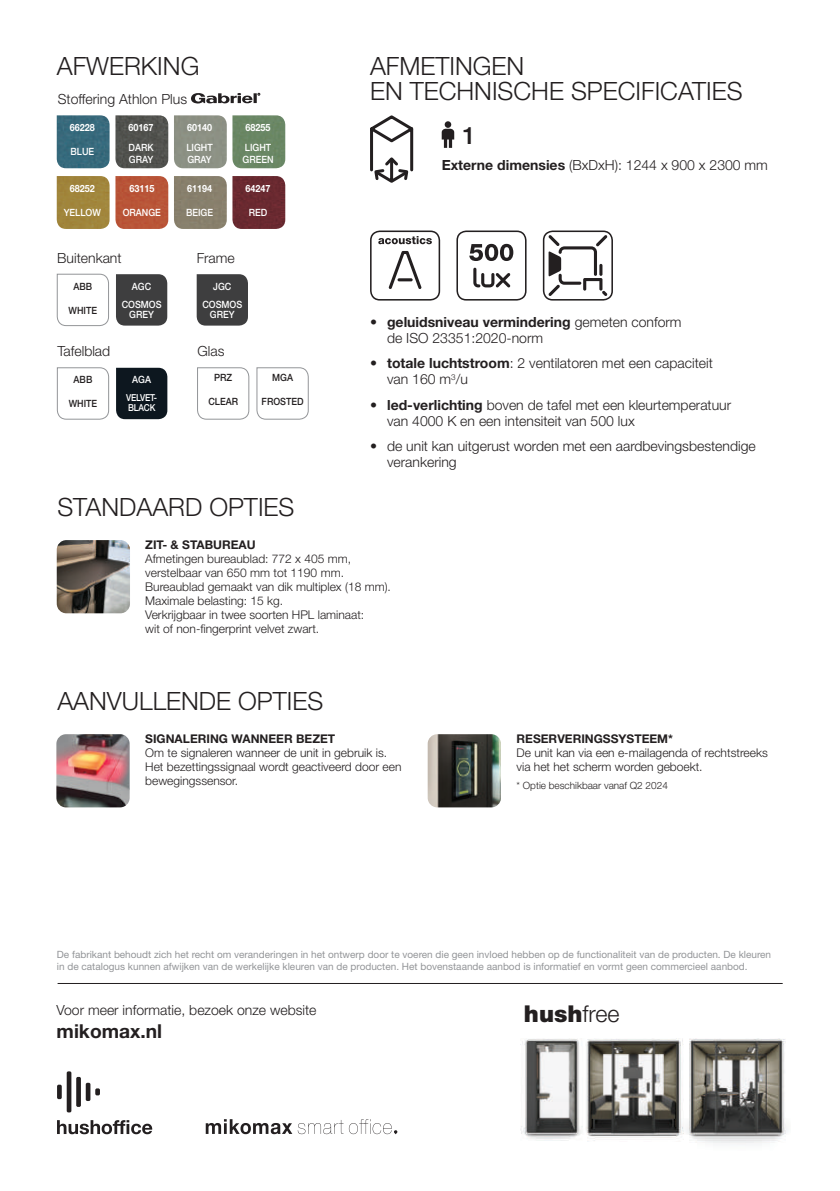
<style>
.page{position:relative;width:840px;height:1191px;background:#fff}
.page>*{position:absolute;margin:0;border:0;box-sizing:border-box;transform-origin:0 0}
.t1{font:300 25.2px/25.2px "Helvetica Neue LT Pro";color:#231f20}
.t2{font:500 24px "Helvetica Neue LT Pro";color:#231f20}
.t3{font:900 23.2px "Helvetica Neue LT Pro";color:#231f20}
.t4{font:700 19.2px "Helvetica Neue LT Pro";color:#231f20}
.t5{font:300 14px/16px "Helvetica Neue LT Pro";color:#231f20}
.t6{font:300 12px/14px "Helvetica Neue LT Pro";color:#231f20}
.t7{font:700 12px "Helvetica Neue LT Pro";color:#231f20}
.t8{font:10px/12px "Helvetica Neue LT Pro";color:#939598}
.t9{font:500 10px/12px "Helvetica Neue LT Pro";color:#fff;scale:.9 1}
.t10{font:700 10px "Helvetica Neue LT Pro";color:#fff;scale:.9 1}
.t11{font:500 10px "Helvetica Neue LT Pro";color:#231f20;scale:.9 1}
.t12{font:300 10px "Helvetica Neue LT Pro";color:#231f20}
.t13{font:500 9.6px/10px "Helvetica Neue LT Pro";letter-spacing:-.02em;color:#fff;scale:.87 1}
.s1{font-weight:700}
.s2{font-weight:300}
</style>
<div class="page">
<svg style="left:56px;top:273px;width:53px;height:53px"></svg>
<div style="left:116px;top:274px;width:51px;height:51px;background:#3e3e3f"></div>
<div style="left:196px;top:274px;width:52px;height:51px;background:#3e3e3f"></div>
<hr style="left:58px;top:983px;width:724px;height:1px;background:#231f20">
<div style="left:57px;top:1084px;width:5px;height:15px;background:#231f20;border-radius:2px"></div>
<hr style="left:67px;top:1071px;width:4px;height:41px;background:#231f20;border-radius:2px">
<div style="left:76px;top:1077px;width:5px;height:29px;background:#231f20;border-radius:2px"></div>
<hr style="left:86px;top:1082px;width:4px;height:19px;background:#231f20;border-radius:2px">
<svg style="left:95px;top:1088px;width:5px;height:7px"></svg>
<svg style="left:57px;top:1120px;width:95px;height:14px"></svg>
<svg style="left:206px;top:1119px;width:137px;height:15px"></svg>
<svg style="left:349px;top:1119px;width:48px;height:15px"></svg>
<img style="left:520px;top:1038px;width:59px;height:103px">
<img style="left:683px;top:1038px;width:104px;height:105px">
<img style="left:579px;top:1038px;width:104px;height:103px">
<img style="left:57px;top:540px;width:73px;height:73px">
<svg style="left:456px;top:230px;width:70px;height:70px"></svg>
<svg style="left:542px;top:230px;width:70px;height:70px"></svg>
<svg style="left:370px;top:230px;width:70px;height:70px"></svg>
<svg style="left:56px;top:367px;width:54px;height:53px"></svg>
<div style="left:116px;top:368px;width:51px;height:51px;background:#0d171f"></div>
<svg style="left:197px;top:367px;width:53px;height:53px"></svg>
<svg style="left:256px;top:367px;width:53px;height:53px"></svg>
<svg style="left:191px;top:93px;width:69px;height:11px"></svg>
<svg style="left:441px;top:129px;width:13px;height:19px"></svg>
<div style="left:444px;top:121px;width:7px;height:7px;background:#231f20;border-radius:50%"></div>
<svg style="left:370px;top:115px;width:44px;height:68px"></svg>
<img style="left:56px;top:734px;width:74px;height:73px">
<img style="left:427px;top:734px;width:73px;height:73px">
<div style="left:174px;top:176px;width:53px;height:53px;background:#88806c"></div>
<img style="left:232px;top:176px;width:53px;height:53px">
<div style="left:174px;top:115px;width:53px;height:53px;background:#8c9184"></div>
<div style="left:232px;top:115px;width:53px;height:53px;background:#6a8765"></div>
<img style="left:57px;top:115px;width:52px;height:53px">
<img style="left:115px;top:115px;width:53px;height:53px">
<div style="left:57px;top:176px;width:52px;height:53px;background:#a1853c"></div>
<div style="left:115px;top:176px;width:53px;height:53px;background:#b95538"></div>
<h1 class="t1" style="left:57px;top:53px;width:144px">AFWERKING</h1>
<h1 class="t1" style="left:370px;top:53px;width:374px">AFMETINGEN<br>EN TECHNISCHE SPECIFICATIES</h1>
<p class="t5" style="left:58px;top:90px;width:131px">Stoffering Athlon Plus</p>
<p class="t10" style="left:70px;top:121px;width:29px">66228</p>
<p class="t9" style="left:70px;top:145px;width:28px">BLUE</p>
<p class="t10" style="left:128px;top:121px;width:29px">60167</p>
<p class="t9" style="left:128px;top:141px;width:29px">DARK<br>GRAY</p>
<p class="t10" style="left:187px;top:121px;width:29px">60140</p>
<p class="t9" style="left:186px;top:141px;width:31px">LIGHT<br>GRAY</p>
<p class="t10" style="left:245px;top:121px;width:29px">68255</p>
<p class="t9" style="left:242px;top:141px;width:36px">LIGHT<br>GREEN</p>
<h2 class="t2" style="left:462px;top:121px;width:15px">1</h2>
<p class="t5" style="left:441px;top:156px;width:327px"><span class="s1">Externe dimensies</span> (BxDxH): 1244 x 900 x 2300 mm</p>
<p class="t10" style="left:70px;top:182px;width:29px">68252</p>
<p class="t9" style="left:64px;top:206px;width:43px">YELLOW</p>
<p class="t10" style="left:129px;top:182px;width:29px">63115</p>
<p class="t9" style="left:123px;top:206px;width:44px">ORANGE</p>
<p class="t10" style="left:187px;top:182px;width:29px">61194</p>
<p class="t9" style="left:186px;top:206px;width:32px">BEIGE</p>
<p class="t10" style="left:245px;top:182px;width:29px">64247</p>
<p class="t9" style="left:249px;top:206px;width:22px">RED</p>
<p class="t5" style="left:57px;top:249px;width:66px">Buitenkant</p>
<p class="t5" style="left:196px;top:249px;width:40px">Frame</p>
<p class="t11" style="left:73px;top:280px;width:22px">ABB</p>
<p class="t11" style="left:69px;top:304px;width:33px">WHITE</p>
<p class="t9" style="left:122px;top:277px;width:46px;line-height:18px;text-align:center">AGC<br>COSMOS</p>
<p class="t9" style="left:129px;top:308px;width:29px">GREY</p>
<p class="t9" style="left:202px;top:277px;width:46px;line-height:18px;text-align:center">JGC<br>COSMOS</p>
<p class="t9" style="left:210px;top:308px;width:29px">GREY</p>
<p class="t5" style="left:57px;top:343px;width:54px">Tafelblad</p>
<p class="t5" style="left:197px;top:343px;width:28px">Glas</p>
<p class="t11" style="left:74px;top:374px;width:22px">ABB</p>
<p class="t11" style="left:69px;top:398px;width:33px">WHITE</p>
<p class="t9" style="left:132px;top:374px;width:22px">AGA</p>
<p class="t13" style="left:126px;top:393px;width:37px">VELVET-<br>BLACK</p>
<p class="t11" style="left:214px;top:372px;width:22px">PRZ</p>
<p class="t11" style="left:208px;top:396px;width:34px">CLEAR</p>
<p class="t11" style="left:272px;top:372px;width:25px">MGA</p>
<p class="t11" style="left:261px;top:396px;width:48px">FROSTED</p>
<p class="t5" style="left:387px;top:314px;width:296px;text-indent:-17px">• <span class="s1">geluidsniveau vermindering</span> gemeten conform de ISO 23351:2020-norm</p>
<p class="t5" style="left:387px;top:355px;width:327px;text-indent:-17px">• <span class="s1">totale luchtstroom</span>: 2 ventilatoren met een capaciteit van 160 m<sup>3</sup>/u</p>
<p class="t5" style="left:387px;top:396px;width:345px;text-indent:-17px">• <span class="s1">led-verlichting</span> boven de tafel met een kleurtemperatuur van 4000 K en een intensiteit van 500 lux</p>
<p class="t5" style="left:387px;top:438px;width:370px;text-indent:-17px">• de unit kan uitgerust worden met een aardbevingsbestendige verankering</p>
<h1 class="t1" style="left:57px;top:494px;width:238px">STANDAARD OPTIES</h1>
<p class="t7" style="left:145px;top:537px;width:112px">ZIT- &amp; STABUREAU</p>
<p class="t6" style="left:145px;top:551px;width:247px">Afmetingen bureaublad: 772 x 405 mm, verstelbaar van 650 mm tot 1190 mm.<br>Bureaublad gemaakt van dik multiplex (18 mm).<br>Maximale belasting: 15 kg.<br>Verkrijgbaar in twee soorten HPL laminaat:<br>wit of non-fingerprint velvet zwart.</p>
<h1 class="t1" style="left:57px;top:688px;width:267px">AANVULLENDE OPTIES</h1>
<p class="t7" style="left:145px;top:731px;width:191px">SIGNALERING WANNEER BEZET</p>
<p class="t6" style="left:145px;top:745px;width:257px">Om te signaleren wanneer de unit in gebruik is.<br>Het bezettingssignaal wordt geactiveerd door een bewegingssensor.</p>
<p class="t7" style="left:516px;top:731px;width:158px">RESERVERINGSSYSTEEM*</p>
<p class="t6" style="left:516px;top:745px;width:252px">De unit kan via een e-mailagenda of rechtstreeks via het het scherm worden geboekt.</p>
<p class="t12" style="left:516px;top:779px;width:153px">* Optie beschikbaar vanaf Q2 2024</p>
<p class="t8" style="left:57px;top:948px;width:715px">De fabrikant behoudt zich het recht om veranderingen in het ontwerp door te voeren die geen invloed hebben op de functionaliteit van de producten. De kleuren in de catalogus kunnen afwijken van de werkelijke kleuren van de producten. Het bovenstaande aanbod is informatief en vormt geen commercieel aanbod.</p>
<p class="t5" style="left:57px;top:1001px;width:261px">Voor meer informatie, bezoek onze website</p>
<h3 class="t3" style="left:523px;top:999px;width:97px">hush<span class="s2">free</span></h3>
<h3 class="t4" style="left:57px;top:1019px;width:107px">mikomax.nl</h3>
</div>
